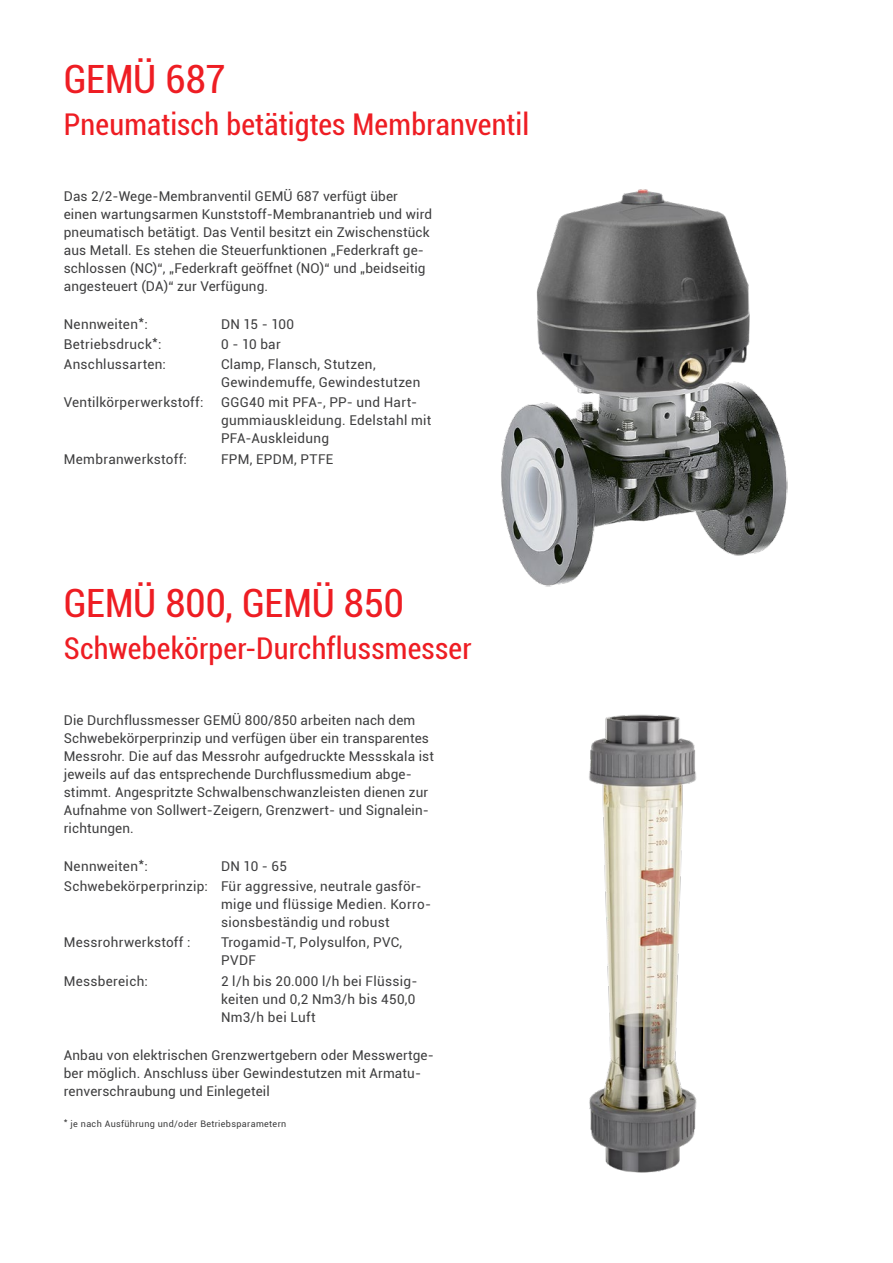
<style>
.page{position:relative;width:893px;height:1263px;background:#fff}
.page>*{position:absolute;margin:0;border:0;box-sizing:border-box;transform-origin:0 0}
.t1{font:condensed 39px "Roboto";letter-spacing:-.005em;color:#ee1d23}
.t2{font:condensed 30px "Roboto";letter-spacing:.005em;color:#ee1d23}
.t3{font:13.5px/18px "Roboto";letter-spacing:.01em;color:#3e3e3f}
.t4{font:9px "Roboto";letter-spacing:.04em;color:#3e3e3f}
</style>
<div class="page">
<img style="left:501px;top:189px;width:287px;height:398px">
<img style="left:589px;top:714px;width:108px;height:459px">
<h1 class="t1" style="left:64px;top:52px;width:163px">GEMÜ 687</h1>
<h2 class="t2" style="left:64px;top:104px;width:467px">Pneumatisch betätigtes Membranventil</h2>
<p class="t3" style="left:64px;top:187px;width:370px">Das 2/2-Wege-Membranventil GEMÜ 687 verfügt über einen wartungsarmen Kunststoff-Membranantrieb und wird pneumatisch betätigt. Das Ventil besitzt ein Zwischenstück aus Metall. Es stehen die Steuerfunktionen „Federkraft ge&shy;schlossen (NC)“, „Federkraft geöffnet (NO)“ und „beidseitig angesteuert (DA)“ zur Verfügung.</p>
<p class="t3" style="left:64px;top:315px;width:86px">Nennweiten*:</p>
<p class="t3" style="left:221px;top:315px;width:75px">DN 15 - 100</p>
<p class="t3" style="left:64px;top:335px;width:99px">Betriebsdruck*:</p>
<p class="t3" style="left:221px;top:335px;width:61px">0 - 10 bar</p>
<p class="t3" style="left:64px;top:355px;width:104px">Anschlussarten:</p>
<p class="t3" style="left:221px;top:355px;width:201px">Clamp, Flansch, Stutzen,<br>Gewindemuffe, Gewindestutzen</p>
<p class="t3" style="left:64px;top:393px;width:141px">Ventilkörperwerkstoff:</p>
<p class="t3" style="left:221px;top:393px;width:212px">GGG40 mit PFA-, PP- und Hart&shy;gummiauskleidung. Edelstahl mit<br>PFA-Auskleidung</p>
<p class="t3" style="left:64px;top:449px;width:125px">Membranwerkstoff:</p>
<p class="t3" style="left:221px;top:449px;width:114px">FPM, EPDM, PTFE</p>
<h1 class="t1" style="left:64px;top:576px;width:342px">GEMÜ 800, GEMÜ 850</h1>
<h2 class="t2" style="left:64px;top:628px;width:409px">Schwebekörper-Durchflussmesser</h2>
<p class="t3" style="left:64px;top:711px;width:372px">Die Durchflussmesser GEMÜ 800/850 arbeiten nach dem Schwebekörperprinzip und verfügen über ein transparentes Messrohr. Die auf das Messrohr aufgedruckte Messskala ist jeweils auf das entsprechende Durchflussmedium abge&shy;stimmt. Angespritzte Schwalbenschwanzleisten dienen zur Aufnahme von Sollwert-Zeigern, Grenzwert- und Signalein&shy;richtungen.</p>
<p class="t3" style="left:64px;top:857px;width:86px">Nennweiten*:</p>
<p class="t3" style="left:64px;top:856px;width:359px;line-height:20.1px;text-indent:157px">DN 10 - 65<br>Schwebekörperprinzip: Für aggressive, neutrale gasför-</p>
<p class="t3" style="left:221px;top:895px;width:211px">mige und flüssige Medien. Korro&shy;sionsbeständig und robust</p>
<p class="t3" style="left:64px;top:933px;width:128px">Messrohrwerkstoff :</p>
<p class="t3" style="left:221px;top:933px;width:183px">Trogamid-T, Polysulfon, PVC,<br>PVDF</p>
<p class="t3" style="left:64px;top:971px;width:86px">Messbereich:</p>
<p class="t3" style="left:221px;top:971px;width:198px">2 l/h bis 20.000 l/h bei Flüssig&shy;keiten und 0,2 Nm3/h bis 450,0<br>Nm3/h bei Luft</p>
<p class="t3" style="left:64px;top:1045px;width:372px">Anbau von elektrischen Grenzwertgebern oder Messwertge&shy;ber möglich. Anschluss über Gewindestutzen mit Armatu&shy;renverschraubung und Einlegeteil</p>
<p class="t4" style="left:64px;top:1118px;width:224px">* je nach Ausführung und/oder Betriebsparametern</p>
</div>
